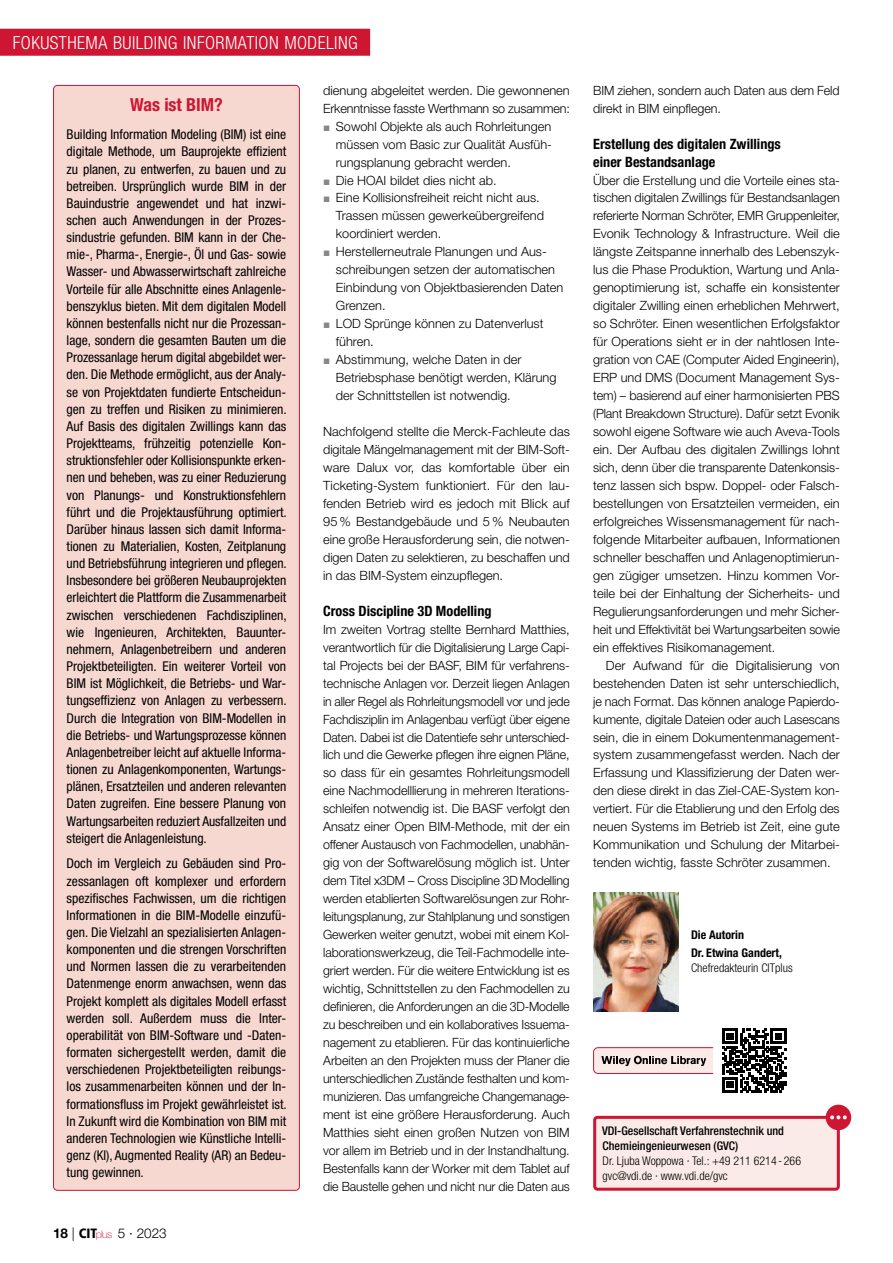
<style>
.page{position:relative;width:893px;height:1263px;background:#fff}
.page>*{position:absolute;margin:0;border:0;box-sizing:border-box;transform-origin:0 0}
.t1{font:300 condensed 18px "Helvetica Neue LT Std";letter-spacing:.025em;color:#fff}
.t2{font:700 condensed 18px "Helvetica Neue LT Std";color:#ce1531}
.t3{font:700 condensed 14.25px/18px "Helvetica Neue LT Std";color:#000}
.t4{font:condensed 13.5px/17.1px "Helvetica Neue LT Std";letter-spacing:-.005em;color:#000}
.t5{font:300 13.5px "Helvetica Neue LT Std";color:#000}
.t6{font:300 12.75px/18px "Helvetica Neue LT Std";color:#000}
.t7{font:300 condensed 12px/15px "Helvetica Neue LT Std";color:#000}
.t8{font:500 condensed 12px/15px "Helvetica Neue LT Std";color:#000}
.t9{font:700 condensed 12px/18px "Helvetica Neue LT Std";color:#000}
.s1{font-weight:700}
.s2{font-family:"Frutiger LT Std";font-weight:900;font-stretch:condensed}
.s3{font-weight:100;font-size:10.65px;color:#ce1531}
.s4{color:#878787}
</style>
<div class="page">
<div style="left:595px;top:1117px;width:243px;height:72px;background:#fbebe8;border-radius:3px"></div>
<div style="left:593px;top:1116px;width:247px;height:75px;border:3px solid #ce1531;border-radius:3px"></div>
<div style="left:826px;top:1105px;width:25px;height:25px;background:#ce1531;border-radius:50%"></div>
<svg style="left:830px;top:1115px;width:17px;height:4px"></svg>
<div style="left:54px;top:85px;width:245px;height:1105px;background:#f6d8d1;border-radius:4px"></div>
<img style="left:593px;top:893px;width:85px;height:118px">
<div style="left:0;top:29px;width:370px;height:27px;background:#ce1531"></div>
<svg style="left:593px;top:1047px;width:121px;height:27px;background:#d9bdbd"></svg>
<svg style="left:722px;top:1029px;width:64px;height:63px"></svg>
<h1 class="t1" style="left:13px;top:32px;width:347px">Fokusthema Building Information Modeling</h1>
<h1 class="t2" style="left:130px;top:94px;width:94px">Was ist BIM?</h1>
<p class="t4" style="left:67px;top:126px;width:222px">Building Information Modeling (BIM) ist eine digitale Methode, um Bauprojekte effizient zu planen, zu entwerfen, zu bauen und zu betreiben. Ursprünglich wurde BIM in der Bauindustrie angewendet und hat inzwi&shy;schen auch Anwendungen in der Prozes&shy;sindustrie gefunden. BIM kann in der Che&shy;mie-, Pharma-, Energie-, Öl und Gas- sowie Wasser- und Abwasserwirtschaft zahlreiche Vorteile für alle Abschnitte eines Anlagenle&shy;benszyklus bieten. Mit dem digitalen Modell können bestenfalls nicht nur die Prozessan&shy;lage, sondern die gesamten Bauten um die Prozessanlage herum digital abgebildet wer&shy;den. Die Methode ermöglicht, aus der Analy&shy;se von Projektdaten fundierte Entscheidun&shy;gen zu treffen und Risiken zu minimieren.<br>Auf Basis des digitalen Zwillings kann das Projektteams, frühzeitig potenzielle Kon&shy;struktionsfehler oder Kollisionspunkte erken&shy;nen und beheben, was zu einer Reduzierung von Planungs- und Konstruktionsfehlern führt und die Projektausführung optimiert.<br>Darüber hinaus lassen sich damit Informa&shy;tionen zu Materialien, Kosten, Zeitplanung und Betriebsführung integrieren und pflegen.<br>Insbesondere bei größeren Neubauprojekten erleichtert die Plattform die Zusammenarbeit zwischen verschiedenen Fachdisziplinen, wie Ingenieuren, Architekten, Bauunter&shy;nehmern, Anlagenbetreibern und anderen Projektbeteiligten. Ein weiterer Vorteil von BIM ist Möglichkeit, die Betriebs- und War&shy;tungseffizienz von Anlagen zu verbessern.<br>Durch die Integration von BIM-Modellen in die Betriebs- und Wartungsprozesse können Anlagenbetreiber leicht auf aktuelle Informa&shy;tionen zu Anlagenkomponenten, Wartungs&shy;plänen, Ersatzteilen und anderen relevanten Daten zugreifen. Eine bessere Planung von Wartungsarbeiten reduziert Ausfallzeiten und steigert die Anlagenleistung.</p>
<p class="t4" style="left:67px;top:855px;width:222px">Doch im Vergleich zu Gebäuden sind Pro&shy;zessanlagen oft komplexer und erfordern spezifisches Fachwissen, um die richtigen Informationen in die BIM-Modelle einzufü&shy;gen. Die Vielzahl an spezialisierten Anlagen&shy;komponenten und die strengen Vorschriften und Normen lassen die zu verarbeitenden Datenmenge enorm anwachsen, wenn das Projekt komplett als digitales Modell erfasst werden soll. Außerdem muss die Inter&shy;operabilität von BIM-Software und -Daten&shy;formaten sichergestellt werden, damit die verschiedenen Projektbeteiligten reibungs&shy;los zusammenarbeiten können und der In&shy;formationsfluss im Projekt gewährleistet ist.<br>In Zukunft wird die Kombination von BIM mit anderen Technologien wie Künstliche Intelli&shy;genz (KI), Augmented Reality (AR) an Bedeu&shy;tung gewinnen.</p>
<p class="t5" style="left:53px;top:1224px;width:115px"><span class="s1">18</span> | <span class="s2">CIT</span><span class="s3">plus</span> 5 · 2023</p>
<p class="t6" style="left:323px;top:81px;width:248px">dienung abgeleitet werden. Die gewonnenen<br>Erkenntnisse fasste Werthmann so zusammen:</p>
<p class="t6" style="left:336px;top:117px;width:218px;text-align:justify;text-indent:-13px"><span class="s4">▪</span> Sowohl Objekte als auch Rohrleitungen müssen vom Basic zur Qualität Ausfüh&shy;rungsplanung gebracht werden.</p>
<p class="t6" style="left:323px;top:171px;width:175px"><span class="s4">▪</span> Die HOAI bildet dies nicht ab.</p>
<p class="t6" style="left:336px;top:189px;width:210px;text-indent:-13px"><span class="s4">▪</span> Eine Kollisionsfreiheit reicht nicht aus.<br>Trassen müssen gewerkeübergreifend koordiniert werden.</p>
<p class="t6" style="left:336px;top:243px;width:229px;text-indent:-13px"><span class="s4">▪</span> Herstellerneutrale Planungen und Aus&shy;schreibungen setzen der automatischen Einbindung von Objektbasierenden Daten Grenzen.</p>
<p class="t6" style="left:336px;top:314px;width:209px;text-indent:-13px"><span class="s4">▪</span> LOD Sprünge können zu Datenverlust führen.</p>
<p class="t6" style="left:336px;top:350px;width:222px;text-indent:-13px"><span class="s4">▪</span> Abstimmung, welche Daten in der<br>Betriebsphase benötigt werden, Klärung der Schnittstellen ist notwendig.</p>
<p class="t6" style="left:323px;top:422px;width:248px;text-align:justify">Nachfolgend stellte die Merck-Fachleute das digitale Mängelmanagement mit der BIM-Soft&shy;ware Dalux vor, das komfortable über ein Ticketing-System funktioniert. Für den lau&shy;fenden Betrieb wird es jedoch mit Blick auf 95 % Bestandgebäude und 5 % Neubauten eine große Herausforderung sein, die notwen&shy;digen Daten zu selektieren, zu beschaffen und in das BIM-System einzupflegen.</p>
<p class="t3" style="left:323px;top:601px;width:170px">Cross Discipline 3D Modelling</p>
<p class="t6" style="left:323px;top:620px;width:248px;text-align:justify">Im zweiten Vortrag stellte Bernhard Matthies, verantwortlich für die Digitalisierung Large Capi&shy;tal Projects bei der BASF, BIM für verfahrens&shy;technische Anlagen vor. Derzeit liegen Anlagen in aller Regel als Rohrleitungsmodell vor und jede Fachdisziplin im Anlagenbau verfügt über eigene Daten. Dabei ist die Datentiefe sehr unterschied&shy;lich und die Gewerke pflegen ihre eignen Pläne, so dass für ein gesamtes Rohrleitungsmodell eine Nachmodelllierung in mehreren Iterations&shy;schleifen notwendig ist. Die BASF verfolgt den Ansatz einer Open BIM-Methode, mit der ein offener Austausch von Fachmodellen, unabhän&shy;gig von der Softwarelösung möglich ist. Unter dem Titel x3DM – Cross Discipline 3D Modelling werden etablierten Softwarelösungen zur Rohr&shy;leitungsplanung, zur Stahlplanung und sonstigen Gewerken weiter genutzt, wobei mit einem Kol&shy;laborationswerkzeug, die Teil-Fachmodelle inte&shy;griert werden. Für die weitere Entwicklung ist es wichtig, Schnittstellen zu den Fachmodellen zu definieren, die Anforderungen an die 3D-Modelle zu beschreiben und ein kollaboratives Issuema&shy;nagement zu etablieren. Für das kontinuierliche Arbeiten an den Projekten muss der Planer die unterschiedlichen Zustände festhalten und kom&shy;munizieren. Das umfangreiche Changemanage&shy;ment ist eine größere Herausforderung. Auch Matthies sieht einen großen Nutzen von BIM vor allem im Betrieb und in der Instandhaltung.<br>Bestenfalls kann der Worker mit dem Tablet auf die Baustelle gehen und nicht nur die Daten aus</p>
<p class="t6" style="left:593px;top:81px;width:248px">BIM ziehen, sondern auch Daten aus dem Feld direkt in BIM einpflegen.</p>
<p class="t3" style="left:593px;top:134px;width:189px">Erstellung des digitalen Zwillings einer Bestandsanlage</p>
<p class="t6" style="left:593px;top:171px;width:248px">Über die Erstellung und die Vorteile eines sta&shy;tischen digitalen Zwillings für Bestandsanlagen referierte Norman Schröter, EMR Gruppenleiter, Evonik Technology &amp; Infrastructure. Weil die längste Zeitspanne innerhalb des Lebenszyk&shy;lus die Phase Produktion, Wartung und Anla&shy;genoptimierung ist, schaffe ein konsistenter digitaler Zwilling einen erheblichen Mehrwert, so Schröter. Einen wesentlichen Erfolgsfaktor für Operations sieht er in der nahtlosen Inte&shy;gration von CAE (Computer Aided Engineerin), ERP und DMS (Document Management Sys&shy;tem) – basierend auf einer harmonisierten PBS (Plant Breakdown Structure). Dafür setzt Evonik sowohl eigene Software wie auch Aveva-Tools ein. Der Aufbau des digitalen Zwillings lohnt sich, denn über die transparente Datenkonsis&shy;tenz lassen sich bspw. Doppel- oder Falsch&shy;bestellungen von Ersatzteilen vermeiden, ein erfolgreiches Wissensmanagement für nach&shy;folgende Mitarbeiter aufbauen, Informationen schneller beschaffen und Anlagenoptimierun&shy;gen zügiger umsetzen. Hinzu kommen Vor&shy;teile bei der Einhaltung der Sicherheits- und Regulierungsanforderungen und mehr Sicher&shy;heit und Effektivität bei Wartungsarbeiten sowie ein effektives Risikomanagement.</p>
<p class="t6" style="left:593px;top:656px;width:248px;text-align:justify;text-indent:13px">Der Aufwand für die Digitalisierung von bestehenden Daten ist sehr unterschiedlich, je nach Format. Das können analoge Papierdo&shy;kumente, digitale Dateien oder auch Lasescans sein, die in einem Dokumentenmanagement&shy;system zusammengefasst werden. Nach der Erfassung und Klassifizierung der Daten wer&shy;den diese direkt in das Ziel-CAE-System kon&shy;vertiert. Für die Etablierung und den Erfolg des neuen Systems im Betrieb ist Zeit, eine gute Kommunikation und Schulung der Mitarbei&shy;tenden wichtig, fasste Schröter zusammen.</p>
<p class="t9" style="left:691px;top:926px;width:93px">Die Autorin<br>Dr. Etwina Gandert,</p>
<p class="t7" style="left:691px;top:960px;width:103px">Chefredakteurin CITplus</p>
<p class="t8" style="left:602px;top:1123px;width:183px">VDI-Gesellschaft Verfahrenstechnik und<br>Chemieingenieurwesen (GVC)</p>
<p class="t7" style="left:603px;top:1153px;width:200px">Dr. Ljuba Woppowa · Tel.: +49 211 6214 - 266 gvc@vdi.de · www.vdi.de/gvc</p>
</div>
